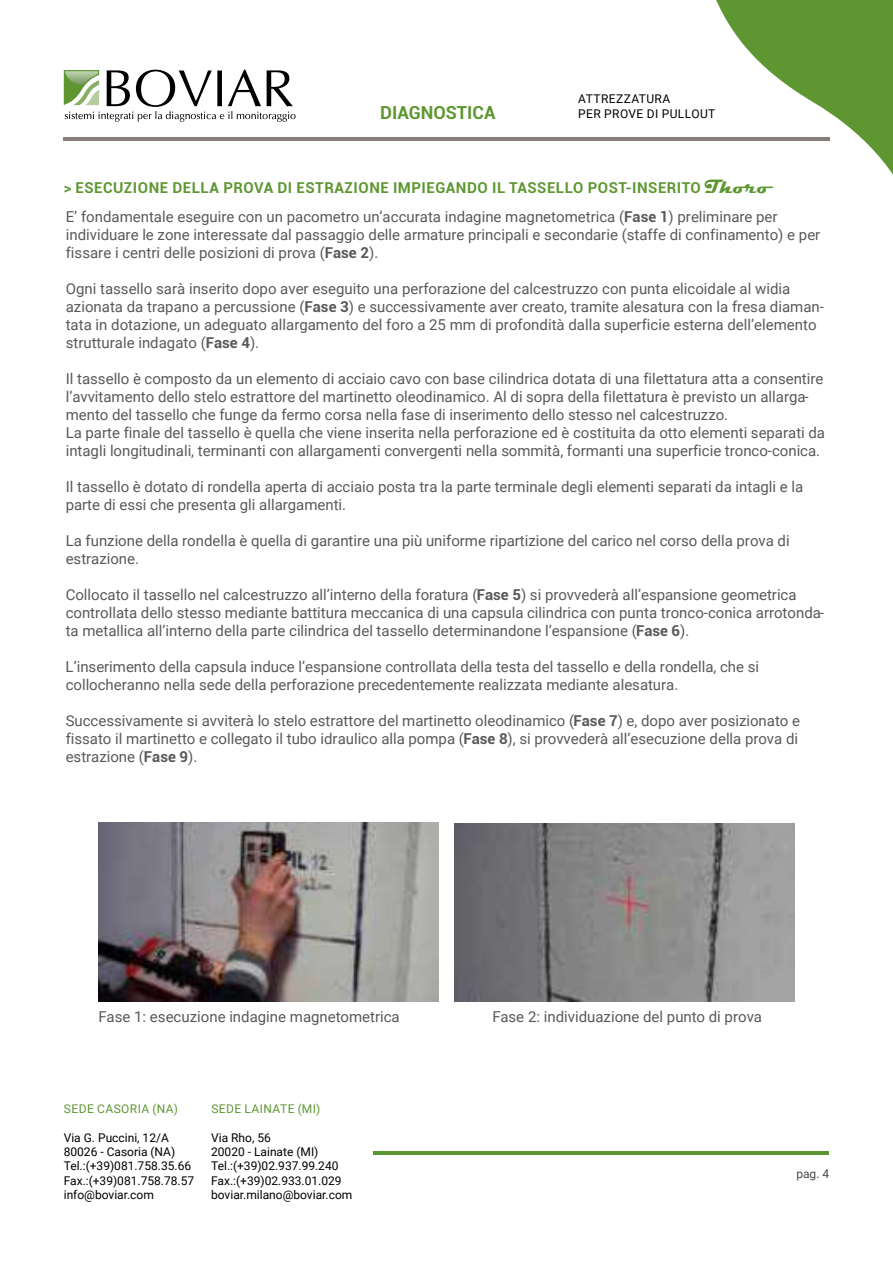
<style>
.page{position:relative;width:893px;height:1263px;background:#fff}
.page>*{position:absolute;margin:0;border:0;box-sizing:border-box;transform-origin:0 0}
.t1{font:700 18px "Roboto";color:#5e9732}
.t2{font:15px/18px "Roboto";color:#58595b}
.t3{font:12px/14.4px "Roboto";color:#000}
.t4{font:12px "Roboto";letter-spacing:.035em;color:#5e9732}
.t5{font:12px/14.4px "Roboto";letter-spacing:.035em;color:#000}
.t6{font:12px "Roboto";color:#4c4649}
.s1{font-weight:700;color:#5e9732}
.s2{font-family:"Magneto";font-weight:700;font-size:19.5px;color:#5e9732}
.s3{font-weight:700}
</style>
<div class="page">
<hr style="left:373px;top:1151px;width:456px;height:3px;background:#5e9732">
<svg style="left:707px;top:0;width:186px;height:175px"></svg>
<hr style="left:64px;top:137px;width:766px;height:3px;background:#867f7c">
<svg style="left:64px;top:70px;width:232px;height:52px"></svg>
<img style="left:99px;top:822px;width:339px;height:179px">
<img style="left:455px;top:823px;width:339px;height:178px">
<p class="t1" style="left:380px;top:100px;width:117px">DIAGNOSTICA</p>
<p class="t5" style="left:578px;top:91px;width:139px">ATTREZZATURA<br>PER PROVE DI PULLOUT</p>
<p class="t2" style="left:64px;top:173px;width:715px;line-height:28.3px"><span class="s1">&gt; ESECUZIONE DELLA PROVA DI ESTRAZIONE IMPIEGANDO IL TASSELLO POST-INSERITO</span> <span class="s2">Thoro<br></span>E’ fondamentale eseguire con un pacometro un’accurata indagine magnetometrica (<span class="s3">Fase 1</span>) preliminare per</p>
<p class="t2" style="left:66px;top:225px;width:756px">individuare le zone interessate dal passaggio delle armature principali e secondarie (staffe di confinamento) e per fissare i centri delle posizioni di prova (<span class="s3">Fase 2</span>).</p>
<p class="t2" style="left:66px;top:279px;width:760px">Ogni tassello sarà inserito dopo aver eseguito una perforazione del calcestruzzo con punta elicoidale al widia azionata da trapano a percussione (<span class="s3">Fase 3</span>) e successivamente aver creato, tramite alesatura con la fresa diaman&shy;tata in dotazione, un adeguato allargamento del foro a 25 mm di profondità dalla superficie esterna dell’elemento strutturale indagato (<span class="s3">Fase 4</span>).</p>
<p class="t2" style="left:66px;top:369px;width:761px">Il tassello è composto da un elemento di acciaio cavo con base cilindrica dotata di una filettatura atta a consentire l’avvitamento dello stelo estrattore del martinetto oleodinamico. Al di sopra della filettatura è previsto un allarga&shy;mento del tassello che funge da fermo corsa nella fase di inserimento dello stesso nel calcestruzzo.<br>La parte finale del tassello è quella che viene inserita nella perforazione ed è costituita da otto elementi separati da intagli longitudinali, terminanti con allargamenti convergenti nella sommità, formanti una superficie tronco-conica.</p>
<p class="t2" style="left:66px;top:477px;width:739px">Il tassello è dotato di rondella aperta di acciaio posta tra la parte terminale degli elementi separati da intagli e la parte di essi che presenta gli allargamenti.</p>
<p class="t2" style="left:66px;top:531px;width:725px">La funzione della rondella è quella di garantire una più uniforme ripartizione del carico nel corso della prova di estrazione.</p>
<p class="t2" style="left:66px;top:585px;width:760px">Collocato il tassello nel calcestruzzo all’interno della foratura (<span class="s3">Fase 5</span>) si provvederà all’espansione geometrica controllata dello stesso mediante battitura meccanica di una capsula cilindrica con punta tronco-conica arrotonda&shy;ta metallica all’interno della parte cilindrica del tassello determinandone l’espansione (<span class="s3">Fase 6</span>).</p>
<p class="t2" style="left:66px;top:657px;width:695px">L’inserimento della capsula induce l’espansione controllata della testa del tassello e della rondella, che si collocheranno nella sede della perforazione precedentemente realizzata mediante alesatura.</p>
<p class="t2" style="left:66px;top:711px;width:736px">Successivamente si avviterà lo stelo estrattore del martinetto oleodinamico (<span class="s3">Fase 7</span>) e, dopo aver posizionato e fissato il martinetto e collegato il tubo idraulico alla pompa (<span class="s3">Fase 8</span>), si provvederà all’esecuzione della prova di estrazione (<span class="s3">Fase 9</span>).</p>
<p class="t2" style="left:99px;top:1007px;width:303px">Fase 1: esecuzione indagine magnetometrica</p>
<p class="t2" style="left:492px;top:1007px;width:271px">Fase 2: individuazione del punto di prova</p>
<p class="t4" style="left:64px;top:1100px;width:116px">SEDE CASORIA (NA)</p>
<p class="t3" style="left:64px;top:1129px;width:132px">Via G. Puccini, 12/A<br>80026 - Casoria (NA)<br>Tel.:(+39)081.758.35.66<br>Fax.:(+39)081.758.78.57 info@boviar.com</p>
<p class="t4" style="left:211px;top:1100px;width:111px">SEDE LAINATE (MI)</p>
<p class="t3" style="left:211px;top:1129px;width:143px">Via Rho, 56<br>20020 - Lainate (MI)<br>Tel.:(+39)02.937.99.240<br>Fax.:(+39)02.933.01.029 boviar.milano@boviar.com</p>
<p class="t6" style="left:796px;top:1165px;width:34px">pag. 4</p>
</div>
